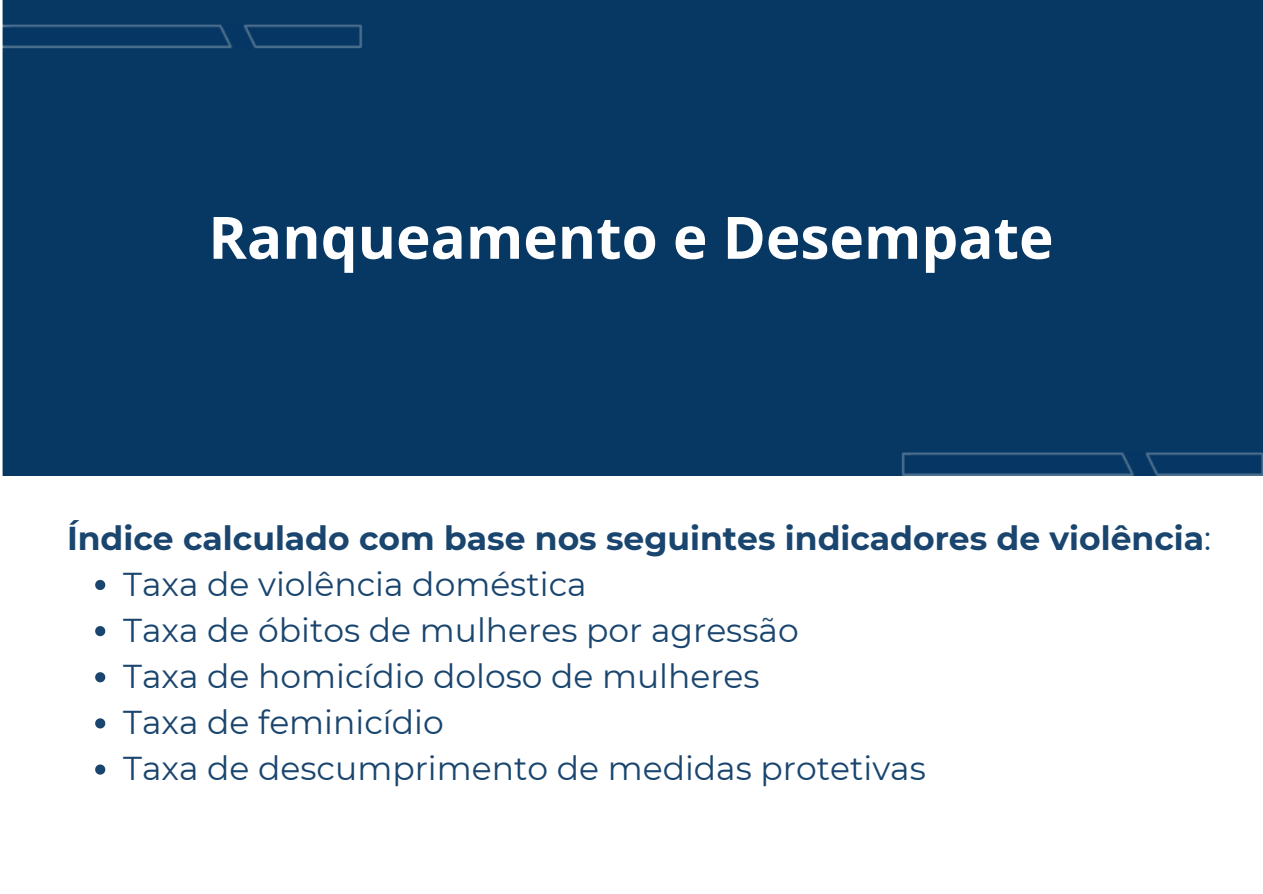
<style>
.page{position:relative;width:1263px;height:894px;background:#fff}
.page>*{position:absolute;margin:0;border:0;box-sizing:border-box;transform-origin:0 0}
.t1{font:700 58.5px "Open Sans";color:#fff}
.t2{font:33px "Montserrat";color:#19456e}
.t3{font:700 33px "Montserrat";color:#19456e}
.s1{font-weight:400}
</style>
<div class="page">
<div style="left:2px;top:0;width:1261px;height:475px;background:#073763"></div>
<svg style="left:95px;top:579px;width:10px;height:11px"></svg>
<svg style="left:95px;top:626px;width:10px;height:10px"></svg>
<svg style="left:95px;top:672px;width:10px;height:10px"></svg>
<svg style="left:95px;top:718px;width:10px;height:10px"></svg>
<svg style="left:95px;top:764px;width:10px;height:10px"></svg>
<p class="t1" style="left:208px;top:196px;width:847px">Ranqueamento e Desempate</p>
<p class="t3" style="left:67px;top:517px;width:1146px">Índice calculado com base nos seguintes indicadores de violência<span class="s1">:</span></p>
<p class="t2" style="left:123px;top:563px;width:465px">Taxa de violência doméstica</p>
<p class="t2" style="left:123px;top:609px;width:677px">Taxa de óbitos de mulheres por agressão</p>
<p class="t2" style="left:123px;top:655px;width:638px">Taxa de homicídio doloso de mulheres</p>
<p class="t2" style="left:123px;top:702px;width:322px">Taxa de feminicídio</p>
<p class="t2" style="left:123px;top:748px;width:804px">Taxa de descumprimento de medidas protetivas</p>
</div>
